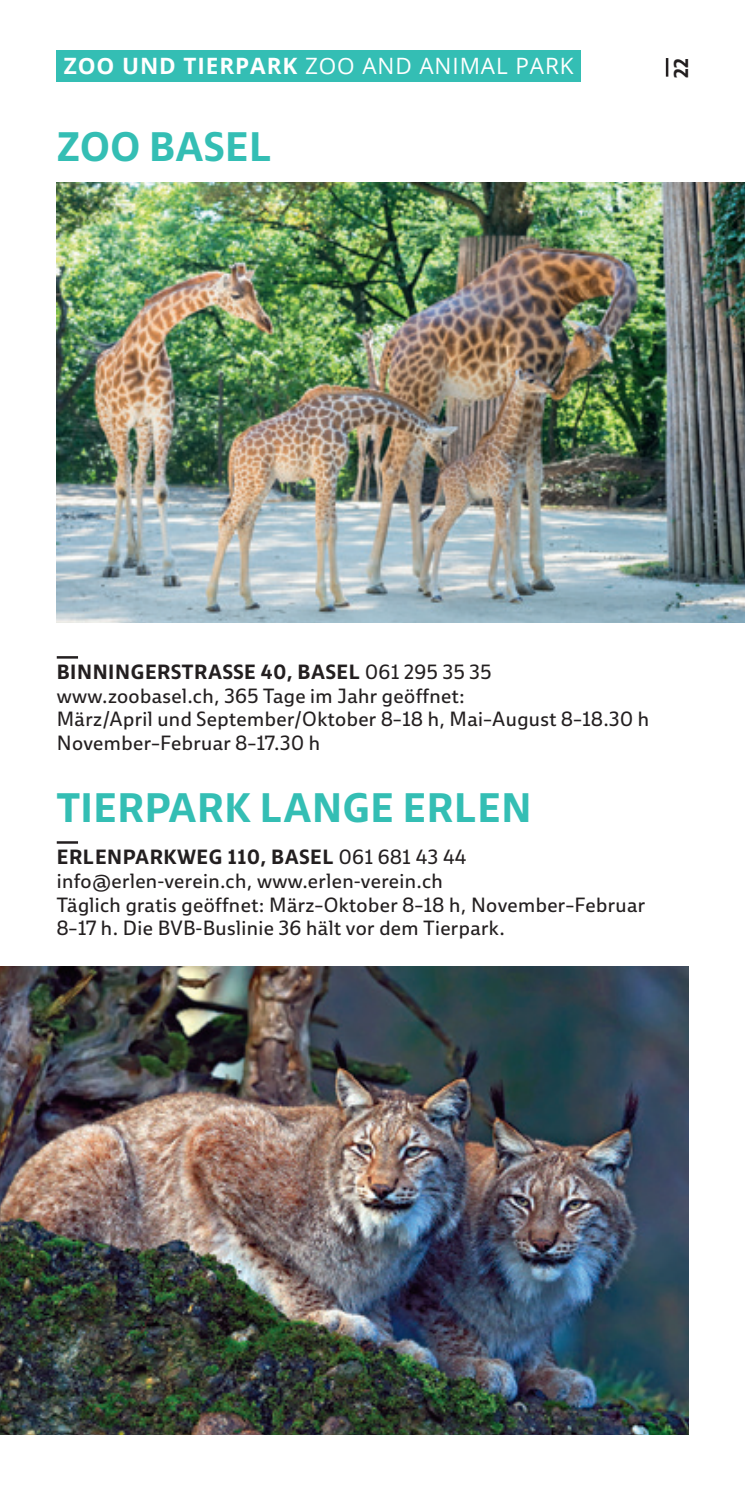
<style>
.page{position:relative;width:745px;height:1489px;background:#fff}
.page>*{position:absolute;margin:0;border:0;box-sizing:border-box;transform-origin:0 0}
.t1{font:700 40px "Ebony";letter-spacing:.015em;color:#34beb4}
.t2{font:22.5px "Open Sans";letter-spacing:.04em;color:#fff}
.t3{font:20px/23.8px "Ebony";letter-spacing:.02em;color:#231f20}
.t4{font:700 19.5px "Ebony";color:#231f20}
.s1{font-weight:700}
</style>
<div class="page">
<hr style="left:665px;top:58px;width:3px;height:19px;background:#231f20">
<div style="left:57px;top:50px;width:523px;height:31px;background:#34beb4"></div>
<hr style="left:57px;top:656px;width:21px;height:2px;background:#231f20">
<hr style="left:57px;top:841px;width:21px;height:2px;background:#231f20">
<img style="left:57px;top:183px;width:687px;height:440px">
<img style="left:0;top:966px;width:687px;height:468px">
<p class="t2" style="left:64px;top:51px;width:511px"><span class="s1">ZOO UND TIERPARK</span> ZOO AND ANIMAL PARK</p>
<p class="t4" style="left:667px;top:78px;width:21px;rotate:-90deg">22</p>
<h1 class="t1" style="left:57px;top:120px;width:217px">ZOO BASEL</h1>
<p class="t3" style="left:57px;top:659px;width:593px"><span class="s1">BINNINGERSTRASSE 40, BASEL</span> 061 295 35 35 www.zoobasel.ch, 365 Tage im Jahr geöffnet:<br>März/April und September/Oktober 8–18 h, Mai–August 8–18.30 h November–Februar 8–17.30 h</p>
<h1 class="t1" style="left:57px;top:780px;width:476px">TIERPARK LANGE ERLEN</h1>
<p class="t3" style="left:57px;top:844px;width:589px"><span class="s1">ERLENPARKWEG 110, BASEL</span> 061 681 43 44 info@erlen-verein.ch, www.erlen-verein.ch<br>Täglich gratis geöffnet: März–Oktober 8–18 h, November–Februar 8–17 h. Die BVB-Buslinie 36 hält vor dem Tierpark.</p>
</div>
